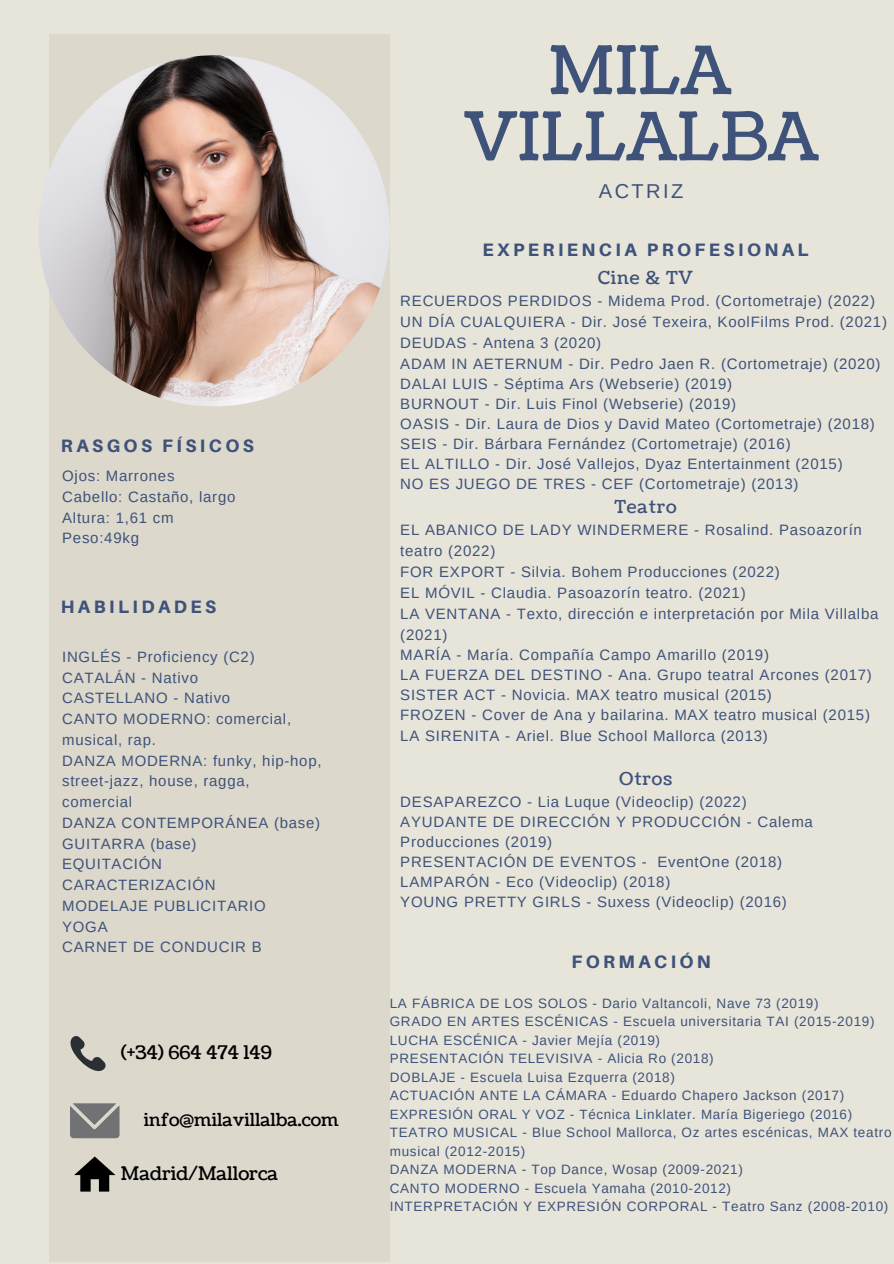
<style>
.page{position:relative;width:894px;height:1264px;background:#fff}
.page>*{position:absolute;margin:0;border:0;box-sizing:border-box;transform-origin:0 0}
.t1{font:66.75px/66.2px "Coustard";color:#3e527a;text-align:center}
.t2{font:20.1px "Arimo";letter-spacing:.12em;color:#3e527a}
.t3{font:18.75px "Coustard";color:#000}
.t4{font:800 18px "Aileron";letter-spacing:.19em;color:#3e527a}
.t5{font:18px "Coustard";letter-spacing:.05em;color:#3e527a}
.t6{font:17.85px "Coustard";color:#000}
.t7{font:15px/20.7px "Arimo";letter-spacing:.05em;color:#3e527a}
.t8{font:13.5px/18.5px "Arimo";letter-spacing:.05em;color:#3e527a}
.t9{font:13.35px "Arimo";letter-spacing:.05em;color:#3e527a}
</style>
<div class="page">
<div style="left:0;top:0;width:893px;height:1263px;background:#e7e5da"></div>
<div style="left:50px;top:34px;width:340px;height:1227px;background:#dcd8cc"></div>
<img style="left:39px;top:55px;width:350px;height:351px;border-radius:50%">
<svg style="left:70px;top:1036px;width:36px;height:35px"></svg>
<svg style="left:70px;top:1103px;width:49px;height:35px;background:#808180"></svg>
<svg style="left:74px;top:1156px;width:41px;height:35px"></svg>
<p class="t4" style="left:61px;top:435px;width:194px">RASGOS FÍSICOS</p>
<p class="t7" style="left:62px;top:465px;width:114px">Ojos: Marrones</p>
<p class="t7" style="left:62px;top:486px;width:175px">Cabello: Castaño, largo</p>
<p class="t7" style="left:62px;top:507px;width:113px">Altura: 1,61 cm</p>
<p class="t7" style="left:62px;top:528px;width:78px">Peso:49kg</p>
<p class="t4" style="left:61px;top:595px;width:157px">HABILIDADES</p>
<p class="t7" style="left:62px;top:646px;width:194px">INGLÉS - Proficiency (C2)</p>
<p class="t7" style="left:62px;top:667px;width:137px">CATALÁN - Nativo</p>
<p class="t7" style="left:62px;top:687px;width:169px">CASTELLANO - Nativo</p>
<p class="t7" style="left:62px;top:708px;width:230px">CANTO MODERNO: comercial, musical, rap.</p>
<p class="t7" style="left:62px;top:750px;width:261px">DANZA MODERNA: funky, hip-hop, street-jazz, house, ragga, comercial</p>
<p class="t7" style="left:62px;top:812px;width:259px">DANZA CONTEMPORÁNEA (base)</p>
<p class="t7" style="left:62px;top:833px;width:136px">GUITARRA (base)</p>
<p class="t7" style="left:62px;top:853px;width:101px">EQUITACIÓN</p>
<p class="t7" style="left:62px;top:874px;width:155px">CARACTERIZACIÓN</p>
<p class="t7" style="left:62px;top:895px;width:205px">MODELAJE PUBLICITARIO</p>
<p class="t7" style="left:62px;top:916px;width:47px">YOGA</p>
<p class="t7" style="left:62px;top:936px;width:201px">CARNET DE CONDUCIR B</p>
<p class="t3" style="left:121px;top:1039px;width:152px">(+34) 664 474 149</p>
<p class="t6" style="left:144px;top:1107px;width:196px">info@milavillalba.com</p>
<p class="t3" style="left:121px;top:1161px;width:159px">Madrid/Mallorca</p>
<p class="t1" style="left:464px;top:39px;width:356px">MILA<br>VILLALBA</p>
<p class="t2" style="left:598px;top:180px;width:86px">ACTRIZ</p>
<p class="t4" style="left:482px;top:238px;width:328px">EXPERIENCIA PROFESIONAL</p>
<p class="t5" style="left:598px;top:266px;width:96px">Cine &amp; TV</p>
<p class="t7" style="left:400px;top:291px;width:476px">RECUERDOS PERDIDOS - Midema Prod. (Cortometraje) (2022)</p>
<p class="t7" style="left:400px;top:312px;width:488px">UN DÍA CUALQUIERA - Dir. José Texeira, KoolFilms Prod. (2021)</p>
<p class="t7" style="left:400px;top:333px;width:202px">DEUDAS - Antena 3 (2020)</p>
<p class="t7" style="left:400px;top:353px;width:481px">ADAM IN AETERNUM - Dir. Pedro Jaen R. (Cortometraje) (2020)</p>
<p class="t7" style="left:400px;top:373px;width:333px">DALAI LUIS - Séptima Ars (Webserie) (2019)</p>
<p class="t7" style="left:400px;top:393px;width:337px">BURNOUT - Dir. Luis Finol (Webserie) (2019)</p>
<p class="t7" style="left:400px;top:413px;width:476px">OASIS - Dir. Laura de Dios y David Mateo (Cortometraje) (2018)</p>
<p class="t7" style="left:400px;top:433px;width:392px">SEIS - Dir. Bárbara Fernández (Cortometraje) (2016)</p>
<p class="t7" style="left:400px;top:453px;width:444px">EL ALTILLO - Dir. José Vallejos, Dyaz Entertainment (2015)</p>
<p class="t7" style="left:400px;top:473px;width:399px">NO ES JUEGO DE TRES - CEF (Cortometraje) (2013)</p>
<p class="t5" style="left:614px;top:494px;width:64px">Teatro</p>
<p class="t7" style="left:400px;top:519px;width:463px">EL ABANICO DE LADY WINDERMERE - Rosalind. Pasoazorín teatro (2022)</p>
<p class="t7" style="left:400px;top:561px;width:381px">FOR EXPORT - Silvia. Bohem Producciones (2022)</p>
<p class="t7" style="left:400px;top:582px;width:347px">EL MÓVIL - Claudia. Pasoazorín teatro. (2021)</p>
<p class="t7" style="left:400px;top:603px;width:479px">LA VENTANA - Texto, dirección e interpretación por Mila Villalba (2021)</p>
<p class="t7" style="left:400px;top:644px;width:370px">MARÍA - María. Compañía Campo Amarillo (2019)</p>
<p class="t7" style="left:400px;top:664px;width:473px">LA FUERZA DEL DESTINO - Ana. Grupo teatral Arcones (2017)</p>
<p class="t7" style="left:400px;top:684px;width:373px">SISTER ACT - Novicia. MAX teatro musical (2015)</p>
<p class="t7" style="left:400px;top:704px;width:471px">FROZEN - Cover de Ana y bailarina. MAX teatro musical (2015)</p>
<p class="t7" style="left:400px;top:725px;width:369px">LA SIRENITA - Ariel. Blue School Mallorca (2013)</p>
<p class="t5" style="left:619px;top:766px;width:54px">Otros</p>
<p class="t7" style="left:400px;top:791px;width:348px">DESAPAREZCO - Lia Luque (Videoclip) (2022)</p>
<p class="t7" style="left:400px;top:812px;width:414px;line-height:20px">AYUDANTE DE DIRECCIÓN Y PRODUCCIÓN - Calema<br>Producciones (2019)</p>
<p class="t7" style="left:400px;top:851px;width:383px">PRESENTACIÓN DE EVENTOS - EventOne (2018)</p>
<p class="t7" style="left:400px;top:871px;width:271px">LAMPARÓN - Eco (Videoclip) (2018)</p>
<p class="t7" style="left:400px;top:891px;width:388px">YOUNG PRETTY GIRLS - Suxess (Videoclip) (2016)</p>
<p class="t4" style="left:571px;top:951px;width:141px">FORMACIÓN</p>
<p class="t8" style="left:389px;top:994px;width:430px">LA FÁBRICA DE LOS SOLOS - Dario Valtancoli, Nave 73 (2019)</p>
<p class="t8" style="left:389px;top:1012px;width:486px">GRADO EN ARTES ESCÉNICAS - Escuela universitaria TAI (2015-2019)</p>
<p class="t8" style="left:389px;top:1030px;width:272px">LUCHA ESCÉNICA - Javier Mejía (2019)</p>
<p class="t8" style="left:389px;top:1049px;width:325px">PRESENTACIÓN TELEVISIVA - Alicia Ro (2018)</p>
<p class="t8" style="left:389px;top:1067px;width:287px">DOBLAJE - Escuela Luisa Ezquerra (2018)</p>
<p class="t8" style="left:389px;top:1086px;width:456px">ACTUACIÓN ANTE LA CÁMARA - Eduardo Chapero Jackson (2017)</p>
<p class="t9" style="left:389px;top:1106px;width:464px">EXPRESIÓN ORAL Y VOZ - Técnica Linklater. María Bigeriego (2016)</p>
<p class="t8" style="left:389px;top:1123px;width:503px">TEATRO MUSICAL - Blue School Mallorca, Oz artes escénicas, MAX teatro musical (2012-2015)</p>
<p class="t8" style="left:389px;top:1160px;width:354px">DANZA MODERNA - Top Dance, Wosap (2009-2021)</p>
<p class="t8" style="left:389px;top:1178px;width:343px">CANTO MODERNO - Escuela Yamaha (2010-2012)</p>
<p class="t8" style="left:389px;top:1197px;width:500px">INTERPRETACIÓN Y EXPRESIÓN CORPORAL - Teatro Sanz (2008-2010)</p>
</div>
